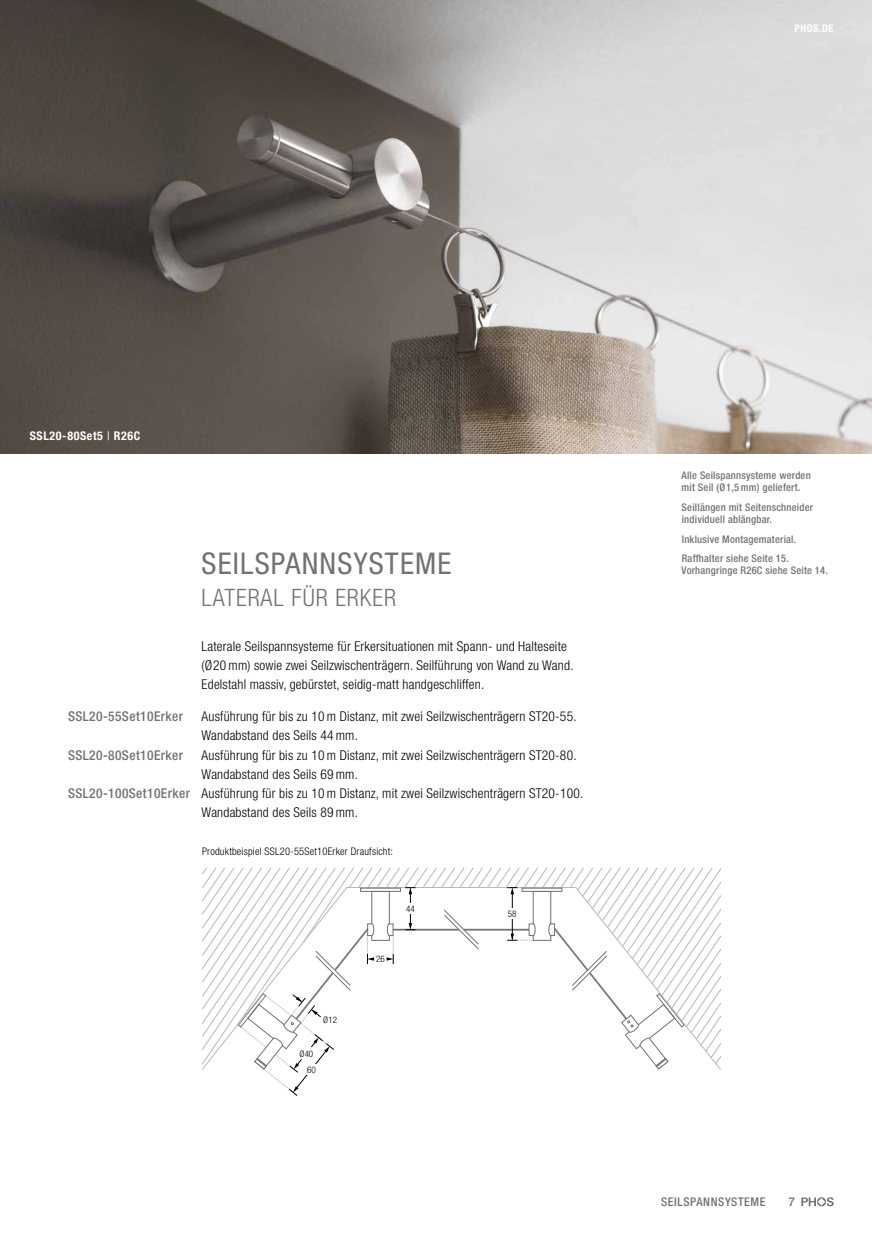
<style>
.page{position:relative;width:872px;height:1234px;background:#fff}
.page>*{position:absolute;margin:0;border:0;box-sizing:border-box;transform-origin:0 0}
.t1{font:condensed 30px "Helvetica Neue LT Std";letter-spacing:.04em;color:#717273}
.t2{font:300 condensed 24px "Helvetica Neue LT Std";letter-spacing:.04em;color:#717273}
.t3{font:300 condensed 13.5px/19.2px "Helvetica Neue LT Std";letter-spacing:.015em;color:#000}
.t4{font:500 condensed 13.5px "Helvetica Neue LT Std";letter-spacing:.03em;color:#717273}
.t5{font:700 condensed 12px "Helvetica Neue LT Std";letter-spacing:.05em;color:#fff}
.t6{font:500 condensed 12px "Helvetica Neue LT Std";letter-spacing:.05em;color:#717273}
.t7{font:500 12px "Helvetica Neue LT Std";color:#717273}
.t8{font:500 condensed 10.5px/12.8px "Helvetica Neue LT Std";letter-spacing:.02em;color:#717273}
.t9{font:300 condensed 10.5px "Helvetica Neue LT Std";letter-spacing:.02em;color:#000}
.t10{font:700 condensed 10.5px "Helvetica Neue LT Std";letter-spacing:.05em;color:#fff}
.t11{font:300 condensed 9px "Helvetica Neue LT Std";color:#000}
.s1{font-weight:400}
.s2{font-weight:500;color:#717273}
</style>
<div class="page">
<svg style="left:202px;top:867px;width:519px;height:228px"></svg>
<img style="left:0;top:0;width:872px;height:453px">
<svg style="left:801px;top:1197px;width:32px;height:8px"></svg>
<p class="t10" style="left:794px;top:22px;width:41px">PHOS.DE</p>
<p class="t5" style="left:30px;top:429px;width:112px">SSL20-80Set5 <span class="s1">|</span> R26C</p>
<h1 class="t1" style="left:202px;top:546px;width:251px">SEILSPANNSYSTEME</h1>
<h2 class="t2" style="left:202px;top:584px;width:196px">LATERAL FÜR ERKER</h2>
<p class="t3" style="left:202px;top:636px;width:373px">Laterale Seilspannsysteme für Erkersituationen mit Spann- und Halteseite (Ø20mm) sowie zwei Seilzwischenträgern. Seilführung von Wand zu Wand.<br>Edelstahl massiv, gebürstet, seidig-matt handgeschliffen.</p>
<p class="t4" style="left:68px;top:708px;width:116px">SSL20-55Set10Erker</p>
<p class="t3" style="left:202px;top:706px;width:376px">Ausführung für bis zu 10m Distanz, mit zwei Seilzwischenträgern ST20-55.<br>Wandabstand des Seils 44mm.</p>
<p class="t4" style="left:68px;top:746px;width:116px">SSL20-80Set10Erker</p>
<p class="t3" style="left:202px;top:744px;width:376px">Ausführung für bis zu 10m Distanz, mit zwei Seilzwischenträgern ST20-80.</p>
<p class="t3" style="left:202px;top:764px;width:158px">Wandabstand des Seils 69mm.</p>
<p class="t3" style="left:68px;top:783px;width:517px"><span class="s2">SSL20-100Set10Erker</span> Ausführung für bis zu 10m Distanz, mit zwei Seilzwischenträgern ST20-100.</p>
<p class="t3" style="left:202px;top:802px;width:158px">Wandabstand des Seils 89mm.</p>
<p class="t9" style="left:202px;top:845px;width:193px">Produktbeispiel SSL20-55Set10Erker Draufsicht:</p>
<p class="t11" style="left:323px;top:1014px;width:16px">Ø12</p>
<p class="t11" style="left:299px;top:1047px;width:15px">Ø40</p>
<p class="t11" style="left:307px;top:1063px;width:10px">60</p>
<p class="t11" style="left:376px;top:953px;width:10px">26</p>
<p class="t11" style="left:406px;top:903px;width:10px">44</p>
<p class="t11" style="left:508px;top:908px;width:10px">58</p>
<p class="t8" style="left:681px;top:468px;width:131px">Alle Seilspannsysteme werden mit Seil (Ø1,5 mm) geliefert.</p>
<p class="t8" style="left:681px;top:500px;width:133px">Seillängen mit Seitenschneider individuell ablängbar.</p>
<p class="t8" style="left:682px;top:529px;width:116px;line-height:19.2px">Inklusive Montagematerial.<br>Raffhalter siehe Seite 15.</p>
<p class="t8" style="left:681px;top:564px;width:148px">Vorhangringe R26C siehe Seite 14.</p>
<p class="t6" style="left:661px;top:1194px;width:106px">SEILSPANNSYSTEME</p>
<p class="t7" style="left:788px;top:1194px;width:8px">7</p>
</div>
